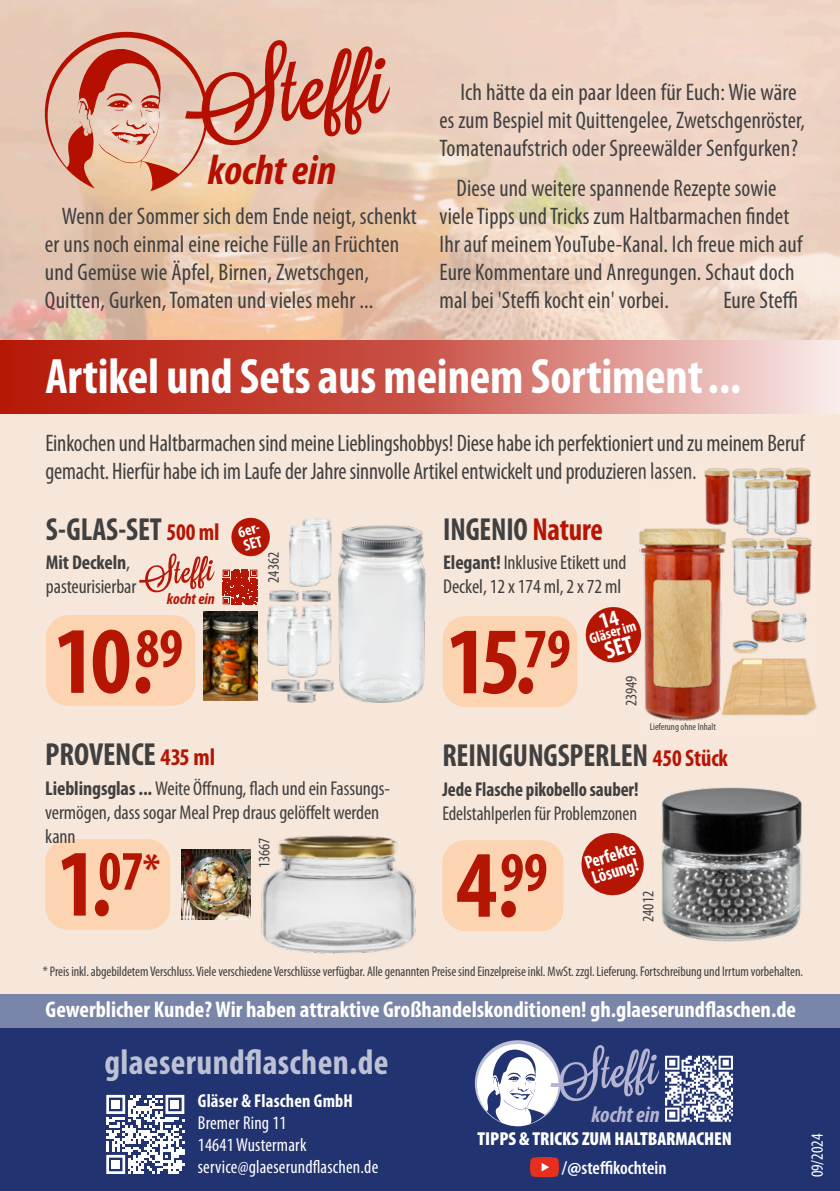
<style>
.page{position:relative;width:840px;height:1191px;background:#fff}
.page>*{position:absolute;margin:0;border:0;box-sizing:border-box;transform-origin:0 0}
.t1{font:700 condensed 96px "Myriad Pro";color:#b51604}
.t2{font:700 condensed 96px "Myriad Pro";color:#b51604;scale:.95 1}
.t3{font:700 condensed 56px "Myriad Pro";letter-spacing:-.005em;color:#b51604}
.t4{font:700 condensed 56px "Myriad Pro";letter-spacing:-.005em;color:#b51604;scale:.95 1}
.t5{font:700 condensed 50px "Myriad Pro";letter-spacing:-.005em;color:#fff}
.t6{font:700 condensed 44px "Myriad Pro";color:#b51604}
.t7{font:italic 700 condensed 42.2px "Myriad Pro";color:#b50f00}
.t8{font:700 condensed 35.6px "Myriad Pro";letter-spacing:.01em;color:#bcc2d4}
.t9{font:700 condensed 32px "Myriad Pro";letter-spacing:-.005em;color:#404040;scale:.95 1}
.t10{font:700 condensed 32px "Myriad Pro";letter-spacing:-.005em;color:#404040;scale:.93 1}
.t11{font:700 condensed 32px "Myriad Pro";letter-spacing:-.005em;color:#404040}
.t12{font:condensed 24px "Myriad Pro";letter-spacing:.01em;color:#404040}
.t13{font:condensed 24px "Myriad Pro";letter-spacing:.01em;color:#404040;scale:.95 1}
.t14{font:condensed 24px "Myriad Pro";letter-spacing:.01em;color:#404040;scale:.93 1}
.t15{font:condensed 24px "Myriad Pro";letter-spacing:.01em;color:#404040;scale:.96 1}
.t16{font:condensed 24px "Myriad Pro";letter-spacing:.01em;color:#404040;scale:.94 1}
.t17{font:700 condensed 24px "Myriad Pro";letter-spacing:-.005em;color:#b51604;scale:.95 1}
.t18{font:700 condensed 24px "Myriad Pro";letter-spacing:-.005em;color:#b51604}
.t19{font:700 condensed 22.8px "Myriad Pro";color:#fff}
.t20{font:italic 700 condensed 22.4px "Myriad Pro";color:#b4b4d1}
.t21{font:condensed 20px "Myriad Pro";letter-spacing:-.005em;color:#404040}
.t22{font:condensed 20px "Myriad Pro";letter-spacing:-.005em;color:#404040;scale:.95 1}
.t23{font:700 condensed 20px "Myriad Pro";letter-spacing:-.005em;color:#404040;scale:.95 1}
.t24{font:condensed 20px "Myriad Pro";letter-spacing:-.005em;color:#3f3f40}
.t25{font:700 condensed 20px "Myriad Pro";letter-spacing:-.005em;color:#404040}
.t26{font:condensed 18.8px "Myriad Pro";letter-spacing:.01em;color:#fff}
.t27{font:900 condensed 18.8px "Myriad Pro";color:#fff}
.t28{font:700 condensed 18.8px "Myriad Pro";letter-spacing:.01em;color:#fff}
.t29{font:600 condensed 18.8px "Myriad Pro";color:#fff}
.t30{font:700 condensed 18.6px "Myriad Pro";color:#fff;scale:.95 1}
.t31{font:condensed 17px "Myriad Pro";letter-spacing:-.005em;color:#fff}
.t32{font:condensed 16px "Myriad Pro";color:#3f3f40}
.t33{font:condensed 16px "Myriad Pro";color:#404040}
.t34{font:700 condensed 16px "Myriad Pro";color:#fff}
.t35{font:italic 700 condensed 15.8px "Myriad Pro";color:#b41706}
.t36{font:700 condensed 15.2px "Myriad Pro";color:#fff}
.t37{font:condensed 14px "Myriad Pro";letter-spacing:-.005em;color:#3f3f40}
.t38{font:condensed 10px "Myriad Pro";color:#404040}
.s1{font-weight:400}
.s2{font-weight:700}
.s3{color:#b51604}
.s4{font-weight:700;font-stretch:normal}
</style>
<div class="page">
<div style="left:0;top:0;width:839px;height:1191px;background:#fbe1db"></div>
<img style="left:0;top:0;width:839px;height:340px">
<div style="left:0;top:994px;width:839px;height:197px;background:#213371"></div>
<div style="left:0;top:993px;width:839px;height:34px;background:#7a85aa"></div>
<svg style="left:106px;top:1094px;width:78px;height:80px"></svg>
<div style="left:112px;top:1100px;width:8px;height:8px;background:#fff"></div>
<div style="left:171px;top:1100px;width:8px;height:8px;background:#fff"></div>
<div style="left:112px;top:1160px;width:8px;height:8px;background:#fff"></div>
<svg style="left:530px;top:1157px;width:28px;height:20px"></svg>
<svg style="left:474px;top:1040px;width:258px;height:86px"></svg>
<svg style="left:0;top:340px;width:839px;height:73px;background:#d0695f"></svg>
<svg style="left:45px;top:32px;width:345px;height:160px;background:#dea692"></svg>
<div style="left:46px;top:615px;width:149px;height:91px;background:#fcd4b1;border-radius:23px"></div>
<img style="left:338px;top:532px;width:87px;height:170px">
<img style="left:341px;top:526px;width:81px;height:31px">
<img style="left:302px;top:590px;width:28px;height:11px">
<img style="left:269px;top:590px;width:29px;height:11px">
<img style="left:271px;top:680px;width:29px;height:11px">
<img style="left:305px;top:680px;width:28px;height:11px">
<img style="left:287px;top:691px;width:28px;height:11px">
<img style="left:301px;top:605px;width:30px;height:61px">
<img style="left:267px;top:605px;width:30px;height:61px">
<img style="left:287px;top:617px;width:30px;height:61px">
<img style="left:301px;top:519px;width:30px;height:60px">
<img style="left:290px;top:526px;width:30px;height:60px">
<img style="left:203px;top:611px;width:54px;height:89px">
<svg style="left:222px;top:569px;width:35px;height:35px"></svg>
<svg style="left:139px;top:553px;width:75px;height:40px"></svg>
<div style="left:442px;top:616px;width:135px;height:91px;background:#fcd4b1;border-radius:23px"></div>
<img style="left:637px;top:464px;width:179px;height:257px">
<img style="left:637px;top:528px;width:88px;height:192px">
<img style="left:645px;top:567px;width:72px;height:118px">
<img style="left:652px;top:580px;width:59px;height:108px">
<img style="left:751px;top:610px;width:28px;height:32px">
<img style="left:731px;top:640px;width:27px;height:13px">
<img style="left:182px;top:849px;width:68px;height:70px">
<div style="left:45px;top:839px;width:125px;height:91px;background:#fcd4b1;border-radius:23px"></div>
<img style="left:261px;top:869px;width:16px;height:78px">
<img style="left:277px;top:835px;width:139px;height:119px">
<div style="left:442px;top:840px;width:121px;height:91px;background:#fcd4b1;border-radius:23px"></div>
<img style="left:661px;top:787px;width:139px;height:154px">
<svg style="left:581px;top:832px;width:63px;height:64px"></svg>
<svg style="left:231px;top:517px;width:39px;height:40px"></svg>
<svg style="left:585px;top:604px;width:59px;height:61px"></svg>
<p class="t7" style="left:208px;top:152px;width:130px">kocht ein</p>
<p class="t12" style="left:62px;top:206px;width:356px">Wenn der Sommer sich dem Ende neigt, schenkt</p>
<p class="t12" style="left:45px;top:234px;width:356px">er uns noch einmal eine reiche Fülle an Früchten</p>
<p class="t12" style="left:45px;top:262px;width:326px">und Gemüse wie Äpfel, Birnen, Zwetschgen,</p>
<p class="t12" style="left:45px;top:290px;width:330px">Quitten, Gurken, Tomaten und vieles mehr ...</p>
<p class="t12" style="left:460px;top:82px;width:337px">Ich hätte da ein paar Ideen für Euch: Wie wäre</p>
<p class="t16" style="left:439px;top:110px;width:390px">es zum Bespiel mit Quittengelee, Zwetschgenröster,</p>
<p class="t12" style="left:439px;top:138px;width:359px">Tomatenaufstrich oder Spreewälder Senfgurken?</p>
<p class="t15" style="left:456px;top:178px;width:334px">Diese und weitere spannende Rezepte sowie</p>
<p class="t15" style="left:439px;top:206px;width:366px">viele Tipps und Tricks zum Haltbarmachen findet</p>
<p class="t12" style="left:439px;top:234px;width:364px">Ihr auf meinem YouTube-Kanal. Ich freue mich auf</p>
<p class="t12" style="left:439px;top:262px;width:356px">Eure Kommentare und Anregungen. Schaut doch</p>
<p class="t12" style="left:439px;top:290px;width:231px">mal bei 'Steffi kocht ein' vorbei.</p>
<p class="t12" style="left:723px;top:290px;width:76px">Eure Steffi</p>
<p class="t5" style="left:45px;top:356px;width:697px">Artikel und Sets aus meinem Sortiment...</p>
<p class="t13" style="left:45px;top:433px;width:800px">Einkochen und Haltbarmachen sind meine Lieblingshobbys! Diese habe ich perfektioniert und zu meinem Beruf</p>
<p class="t14" style="left:45px;top:461px;width:701px">gemacht. Hierfür habe ich im Laufe der Jahre sinnvolle Artikel entwickelt und produzieren lassen.</p>
<p class="t9" style="left:46px;top:516px;width:123px">S-GLAS-SET</p>
<p class="t17" style="left:166px;top:522px;width:57px">500 ml</p>
<p class="t25" style="left:46px;top:554px;width:86px">Mit Deckeln<span class="s1">,</span></p>
<p class="t21" style="left:46px;top:578px;width:92px">pasteurisierbar</p>
<p class="t35" style="left:167px;top:592px;width:49px">kocht ein</p>
<p class="t1" style="left:54px;top:621px;width:101px">10.</p>
<p class="t3" style="left:135px;top:625px;width:49px">89</p>
<p class="t34" style="left:236px;top:527px;width:27px;rotate:-17deg">6er-</p>
<p class="t32" style="left:267px;top:583px;width:32px;rotate:-90deg">24362</p>
<p class="t11" style="left:45px;top:741px;width:112px">PROVENCE</p>
<p class="t18" style="left:160px;top:747px;width:56px">435 ml</p>
<p class="t21" style="left:45px;top:780px;width:346px"><span class="s2">Lieblingsglas ...</span>Weite Öffnung, flach und ein Fassungs-</p>
<p class="t21" style="left:45px;top:804px;width:335px">vermögen, dass sogar Meal Prep draus gelöffelt werden</p>
<p class="t21" style="left:45px;top:828px;width:32px">kann</p>
<p class="t32" style="left:257px;top:868px;width:32px;rotate:-90deg">13667</p>
<p class="t4" style="left:98px;top:847px;width:49px">07</p>
<p class="t6" style="left:143px;top:850px;width:18px">*</p>
<p class="t2" style="left:57px;top:843px;width:59px">1.</p>
<p class="t10" style="left:443px;top:516px;width:173px">INGENIO<span class="s3">Nature</span></p>
<p class="t21" style="left:443px;top:554px;width:185px"><span class="s2">Elegant!</span>Inklusive Etikett und</p>
<p class="t24" style="left:443px;top:578px;width:179px">Deckel, 12 x 174 ml, 2 x 72 ml</p>
<p class="t3" style="left:523px;top:625px;width:49px">79</p>
<p class="t1" style="left:446px;top:621px;width:91px">15.</p>
<p class="t36" style="left:587px;top:633px;width:50px;rotate:-17deg">Gläser im</p>
<p class="t33" style="left:624px;top:706px;width:32px;rotate:-90deg">23949</p>
<p class="t38" style="left:649px;top:722px;width:68px">Lieferung ohne Inhalt</p>
<p class="t9" style="left:442px;top:742px;width:218px">REINIGUNGSPERLEN</p>
<p class="t17" style="left:652px;top:748px;width:81px">450 Stück</p>
<p class="t23" style="left:442px;top:781px;width:208px">Jede Flasche pikobello sauber!</p>
<p class="t22" style="left:442px;top:805px;width:206px">Edelstahlperlen für Problemzonen</p>
<p class="t3" style="left:500px;top:848px;width:49px">99</p>
<p class="t1" style="left:456px;top:844px;width:64px">4.</p>
<p class="t30" style="left:582px;top:855px;width:57px;rotate:-17deg">Perfekte</p>
<p class="t30" style="left:590px;top:870px;width:51px;rotate:-17deg">Lösung!</p>
<p class="t32" style="left:641px;top:922px;width:32px;rotate:-90deg">24012</p>
<p class="t37" style="left:43px;top:965px;width:761px">* Preis inkl. abgebildetem Verschluss. Viele verschiedene Verschlüsse verfügbar. Alle genannten Preise sind Einzelpreise inkl. MwSt. zzgl. Lieferung. Fortschreibung und Irrtum vorbehalten.</p>
<p class="t19" style="left:46px;top:1000px;width:751px">Gewerblicher Kunde? Wir haben attraktive Großhandelskonditionen! gh.glaeserundflaschen.de</p>
<p class="t8" style="left:104px;top:1046px;width:285px">glaeserundflaschen.de</p>
<p class="t28" style="left:198px;top:1092px;width:156px">Gläser &amp; Flaschen GmbH</p>
<p class="t26" style="left:198px;top:1114px;width:90px">Bremer Ring 11</p>
<p class="t26" style="left:198px;top:1136px;width:110px">14641 Wustermark</p>
<p class="t26" style="left:198px;top:1159px;width:182px">service@glaeserundflaschen.de</p>
<p class="t20" style="left:591px;top:1104px;width:70px">kocht ein</p>
<p class="t27" style="left:477px;top:1130px;width:256px">TIPPS &amp; TRICKS ZUM HALTBARMACHEN</p>
<p class="t29" style="left:561px;top:1159px;width:106px">/<span class="s4">@</span>steffikochtein</p>
<p class="t31" style="left:809px;top:1177px;width:45px;rotate:-90deg">09/2024</p>
</div>
